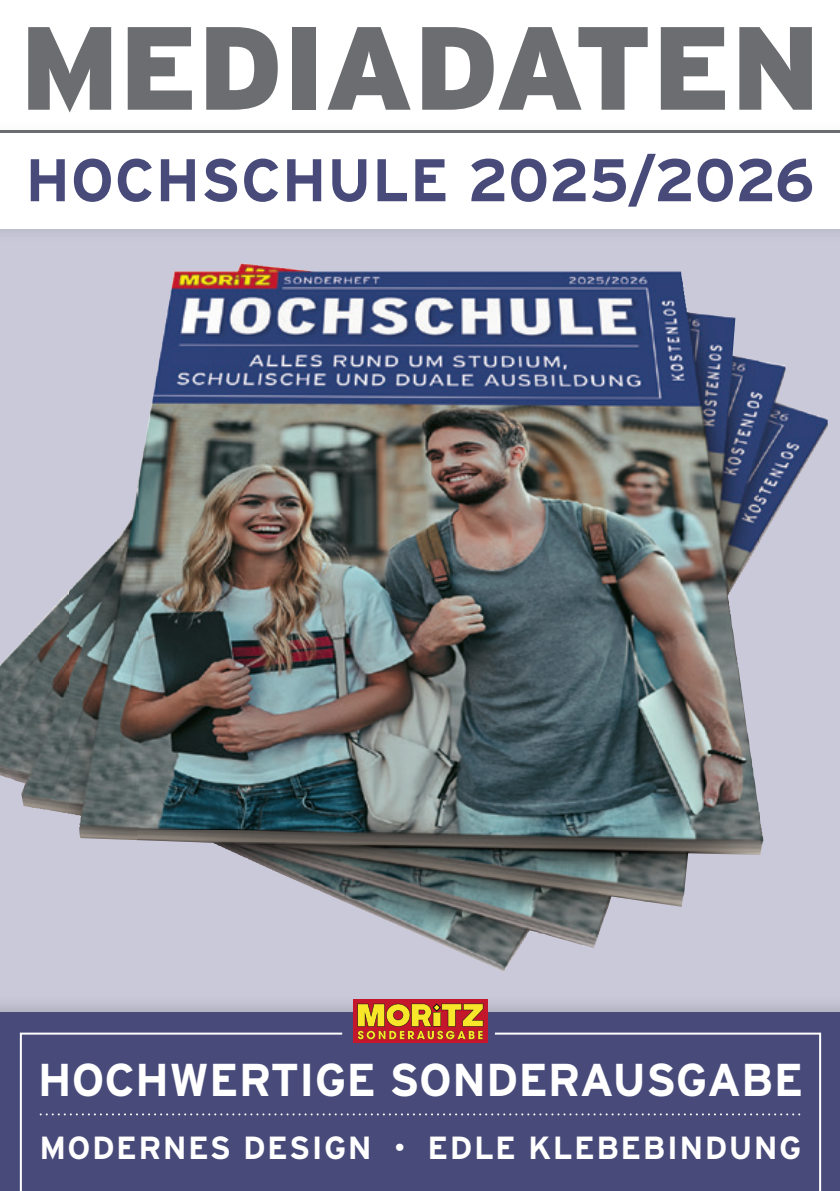
<style>
.page{position:relative;width:840px;height:1191px;background:#fff}
.page>*{position:absolute;margin:0;border:0;box-sizing:border-box;transform-origin:0 0}
.t1{font:900 118px "Interstate";color:#6c6d70}
.t2{font:700 60px "Interstate";letter-spacing:.01em;color:#484b7a}
.t3{font:700 46px "Interstate";color:#fff}
.t4{font:700 32px "Interstate";letter-spacing:.045em;color:#fff}
.s1{font-weight:900}
</style>
<div class="page">
<div style="left:0;top:227px;width:839px;height:964px;background:#cac9da"></div>
<img style="left:137px;top:263px;width:622px;height:638px">
<img style="left:758px;top:360px;width:69px;height:183px">
<img style="left:68px;top:480px;width:70px;height:360px">
<img style="left:0;top:590px;width:69px;height:223px">
<img style="left:758px;top:812px;width:5px;height:43px">
<img style="left:341px;top:900px;width:341px;height:71px">
<img style="left:0;top:130px;width:839px;height:101px">
<div style="left:0;top:132px;width:839px;height:96px;background:#fff"></div>
<img style="left:0;top:999px;width:839px;height:13px">
<div style="left:0;top:1012px;width:839px;height:179px;background:#484b7a"></div>
<hr style="left:0;top:131px;width:839px;height:2px;background:#6c6d70">
<svg style="left:20px;top:1032px;width:800px;height:159px"></svg>
<svg style="left:40px;top:1113px;width:759px;height:2px"></svg>
<div style="left:353px;top:999px;width:134px;height:44px;background:#c5172c"></div>
<svg style="left:357px;top:1003px;width:126px;height:36px"></svg>
<h1 class="t1" style="left:20px;top:1px;width:801px">MEDIADATEN</h1>
<h2 class="t2" style="left:25px;top:147px;width:790px">HOCHSCHULE 2025/2026</h2>
<h3 class="t3" style="left:38px;top:1054px;width:766px">HOCHWERTIGE SONDERAUSGABE</h3>
<p class="t4" style="left:39px;top:1129px;width:763px">MODERNES DESIGN <span class="s1">·</span> EDLE KLEBEBINDUNG</p>
</div>
